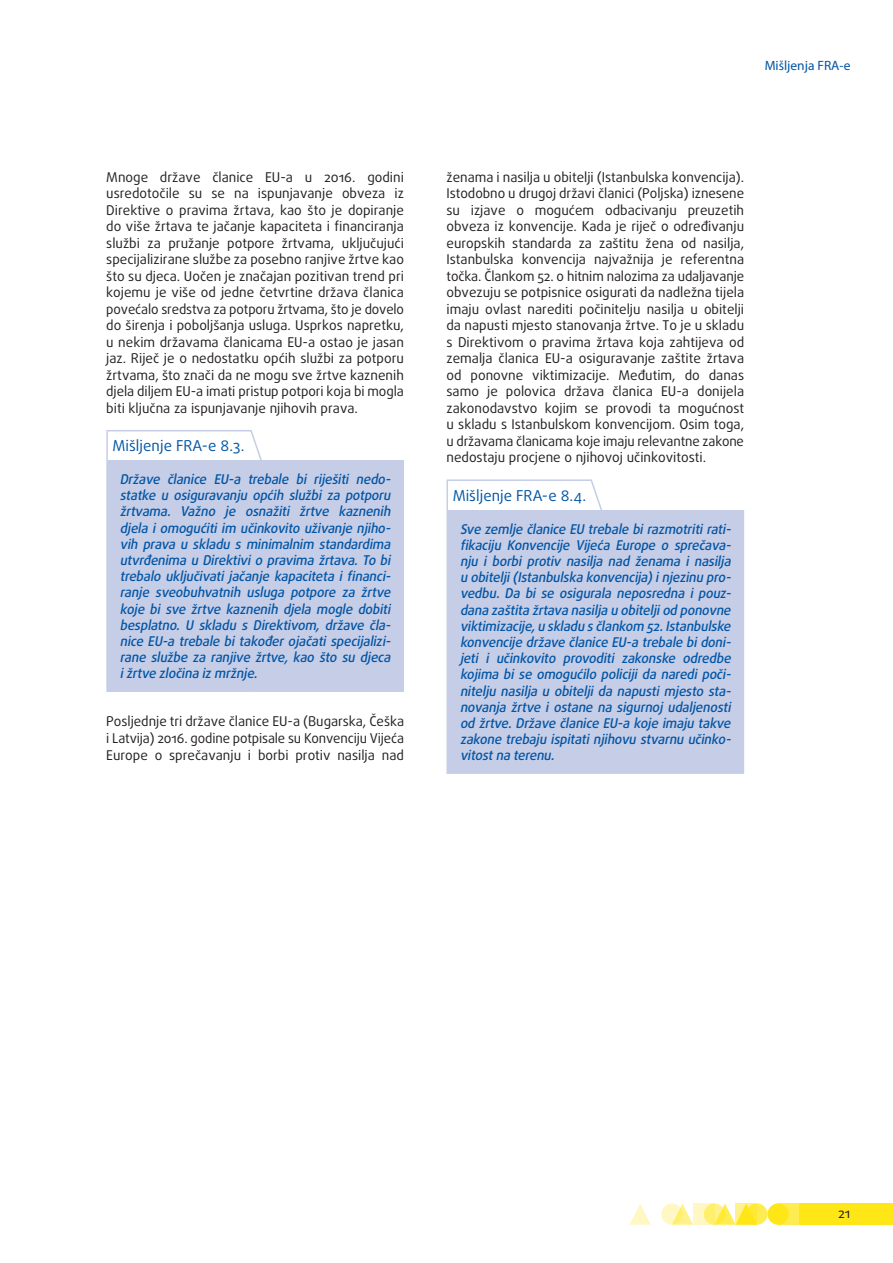
<style>
.page{position:relative;width:893px;height:1263px;background:#fff}
.page>*{position:absolute;margin:0;border:0;box-sizing:border-box;transform-origin:0 0}
.opinion_header{font:15px "Daxline Pro";color:#0155a5}
.body_text{font:13.5px/16.5px "Daxline Pro";color:#231f20;text-align:justify}
.opinion_text{font:italic 500 13.5px/16.2px "Daxline Pro";letter-spacing:-.01em;color:#0155a5;text-align:justify}
.t1{font:13.5px "Myriad Pro";color:#0155a5}
</style>
<div class="page">
<div style="left:746px;top:1203px;width:21px;height:22px;background:#ffec50;border-radius:50%"></div>
<div style="left:778px;top:1203px;width:21px;height:22px;background:#ffec50"></div>
<div style="left:799px;top:1203px;width:94px;height:22px;background:#ffe616"></div>
<svg style="left:675px;top:1203px;width:18px;height:22px"></svg>
<svg style="left:629px;top:1204px;width:22px;height:21px"></svg>
<div style="left:767px;top:1203px;width:22px;height:22px;background:#ffe616;border-radius:50%"></div>
<svg style="left:718px;top:1203px;width:18px;height:22px"></svg>
<svg style="left:704px;top:1203px;width:21px;height:22px"></svg>
<svg style="left:661px;top:1203px;width:21px;height:22px"></svg>
<svg style="left:736px;top:1203px;width:21px;height:22px"></svg>
<svg style="left:693px;top:1203px;width:21px;height:22px"></svg>
<div style="left:107px;top:461px;width:296px;height:230px;background:#c6cde7"></div>
<hr style="left:402px;top:461px;width:2px;height:229px;background:#c6cde7">
<hr style="left:106px;top:431px;width:2px;height:30px;background:#c6cde7">
<hr style="left:106px;top:430px;width:146px;height:1px;background:#c6cde7">
<hr style="left:106px;top:461px;width:2px;height:229px;background:#c6cde7">
<hr style="left:106px;top:690px;width:146px;height:2px;background:#c6cde7">
<hr style="left:252px;top:690px;width:152px;height:2px;background:#c6cde7">
<div style="left:447px;top:510px;width:296px;height:263px;background:#c6cde7"></div>
<hr style="left:743px;top:510px;width:1px;height:262px;background:#c6cde7">
<hr style="left:446px;top:481px;width:2px;height:29px;background:#c6cde7">
<hr style="left:446px;top:479px;width:146px;height:2px;background:#c6cde7">
<hr style="left:446px;top:510px;width:2px;height:262px;background:#c6cde7">
<hr style="left:446px;top:772px;width:146px;height:2px;background:#c6cde7">
<hr style="left:592px;top:772px;width:152px;height:2px;background:#c6cde7">
<svg style="left:249px;top:431px;width:14px;height:30px"></svg>
<svg style="left:589px;top:479px;width:13px;height:31px"></svg>
<p class="body_text" style="left:106px;top:169px;width:299px">Mnoge države članice EU-a u 2016. godini usredotočile su se na ispunjavanje obveza iz Direktive o pravima žrtava, kao što je dopiranje do više žrtava te jačanje kapaciteta i financiranja službi za pružanje potpore žrtvama, uključujući specijalizirane službe za posebno ranjive žrtve kao što su djeca. Uočen je značajan pozitivan trend pri kojemu je više od jedne četvrtine država članica povećalo sredstva za potporu žrtvama, što je dovelo do širenja i poboljšanja usluga. Usprkos napretku, u nekim državama članicama EU-a ostao je jasan jaz. Riječ je o nedostatku općih službi za potporu žrtvama, što znači da ne mogu sve žrtve kaznenih djela diljem EU-a imati pristup potpori koja bi mogla biti ključna za ispunjavanje njihovih prava.</p>
<p class="opinion_header" style="left:112px;top:436px;width:134px">Mišljenje FRA-e 8.3.</p>
<p class="opinion_text" style="left:120px;top:471px;width:275px">Države članice EU-a trebale bi riješiti nedo&shy;statke u osiguravanju općih službi za potporu žrtvama. Važno je osnažiti žrtve kaznenih djela i omogućiti im učinkovito uživanje njiho&shy;vih prava u skladu s minimalnim standardima utvrđenima u Direktivi o pravima žrtava. To bi trebalo uključivati jačanje kapaciteta i financi&shy;ranje sveobuhvatnih usluga potpore za žrtve koje bi sve žrtve kaznenih djela mogle dobiti besplatno. U skladu s Direktivom, države čla&shy;nice EU-a trebale bi također ojačati specijalizi&shy;rane službe za ranjive žrtve, kao što su djeca ižrtve zločina izmržnje.</p>
<p class="body_text" style="left:106px;top:713px;width:299px">Posljednje tri države članice EU-a (Bugarska, Češka i Latvija) 2016. godine potpisale su Konvenciju Vijeća Europe o sprečavanju i borbi protiv nasilja nad</p>
<p class="t1" style="left:765px;top:57px;width:87px">Mišljenja FRA-e</p>
<p class="body_text" style="left:446px;top:169px;width:299px">ženama i nasilja u obitelji (Istanbulska konvencija).<br>Istodobno u drugoj državi članici (Poljska) iznesene su izjave o mogućem odbacivanju preuzetih obveza iz konvencije. Kada je riječ o određivanju europskih standarda za zaštitu žena od nasilja, Istanbulska konvencija najvažnija je referentna točka. Člankom 52. o hitnim nalozima za udaljavanje obvezuju se potpisnice osigurati da nadležna tijela imaju ovlast narediti počinitelju nasilja u obitelji da napusti mjesto stanovanja žrtve. To je u skladu s Direktivom o pravima žrtava koja zahtijeva od zemalja članica EU-a osiguravanje zaštite žrtava od ponovne viktimizacije. Međutim, do danas samo je polovica država članica EU-a donijela zakonodavstvo kojim se provodi ta mogućnost u skladu s Istanbulskom konvencijom. Osim toga, u državama članicama koje imaju relevantne zakone nedostaju procjene o njihovoj učinkovitosti.</p>
<p class="opinion_header" style="left:453px;top:485px;width:135px">Mišljenje FRA-e 8.4.</p>
<p class="opinion_text" style="left:460px;top:521px;width:275px">Sve zemlje članice EU trebale birazmotritirati&shy;fikaciju Konvencije Vijeća Europe o sprečava&shy;nju i borbi protiv nasilja nad ženama i nasilja u obitelji(Istanbulska konvencija)injezinu pro&shy;vedbu. Da bi se osigurala neposredna i pouz&shy;dana zaštita žrtava nasilja u obiteljiod ponovne viktimizacije,u skladu sčlankom 52.Istanbulske konvencije države članice EU-a trebale bidoni&shy;jeti i učinkovito provoditi zakonske odredbe kojima bi se omogućilo policiji da naredi poči&shy;nitelju nasilja u obitelji da napusti mjesto sta&shy;novanja žrtve i ostane na sigurnoj udaljenosti od žrtve. Države članice EU-a koje imaju takve zakone trebaju ispitati njihovu stvarnu učinko&shy;vitostna terenu.</p>
<p class="body_text" style="left:838px;top:1205px;width:14px">21</p>
</div>
